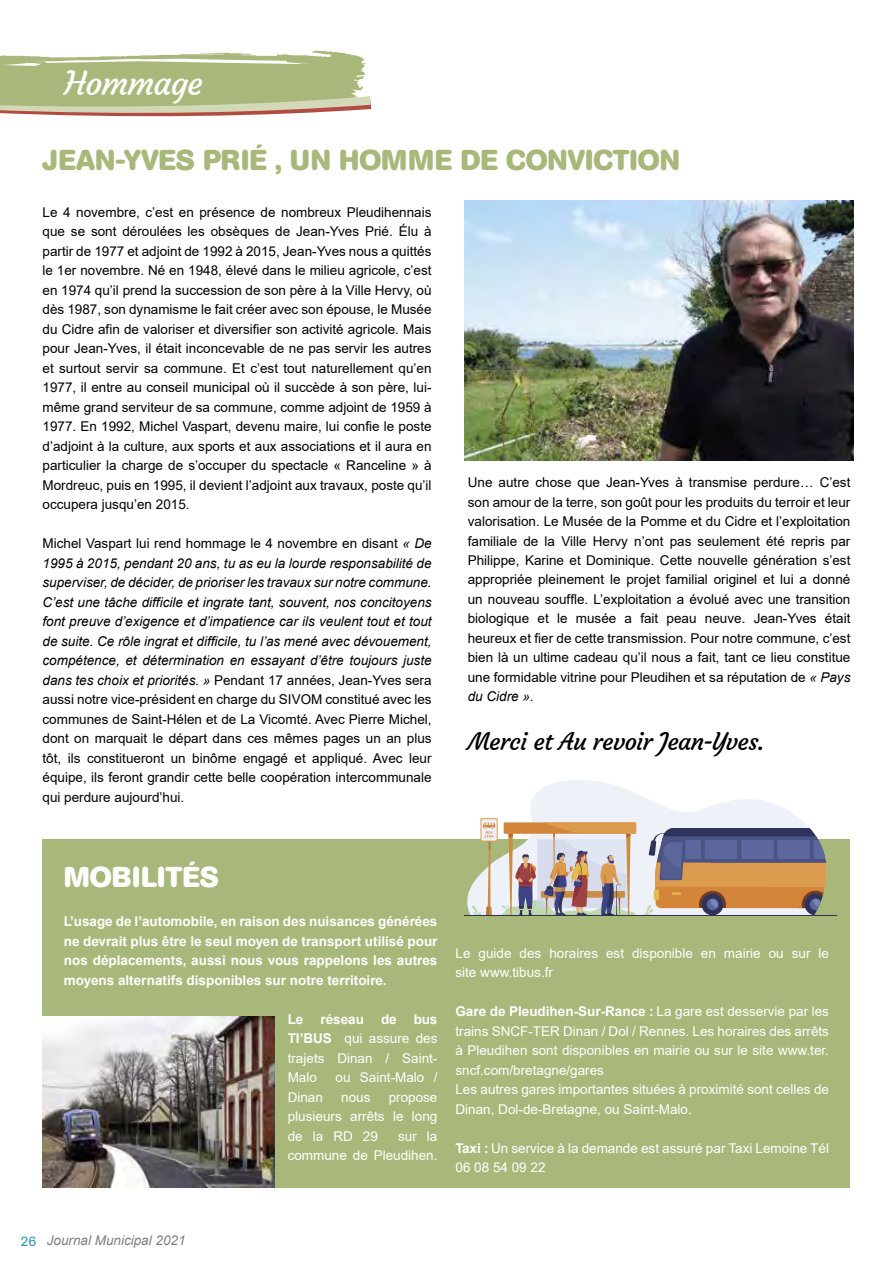
<style>
.page{position:relative;width:893px;height:1263px;background:#fff}
.page>*{position:absolute;margin:0;border:0;box-sizing:border-box;transform-origin:0 0}
.t1{font:33px "Courgette";letter-spacing:-.025em;color:#fff}
.t2{font:700 28.5px "AG Book Rounded";color:#a8b87a}
.t3{font:700 28.5px "AG Book Rounded";color:#fff}
.t4{font:24px "Courgette";letter-spacing:-.02em;color:#000}
.t5{font:13.5px/19.5px "Arial";color:#000;text-align:justify}
.t6{font:italic 13.5px/19.5px "Arial";color:#000;text-align:justify}
.t7{font:13.5px/19.5px "Arial";color:#fff}
.t8{font:700 13.5px/19.5px "Arial";color:#fff;text-align:justify}
.t9{font:italic 13.5px "Arial";color:#808080}
.s1{font-style:normal}
.s2{font-style:italic}
.s3{font-weight:700}
.s4{font-family:"AG Book Rounded";font-style:normal;color:#3896c0}
</style>
<div class="page">
<img style="left:465px;top:201px;width:389px;height:259px">
<svg style="left:0;top:50px;width:371px;height:67px;background:#bbc193"></svg>
<div style="left:43px;top:839px;width:807px;height:349px;background:#a8b87a"></div>
<svg style="left:530px;top:780px;width:273px;height:42px;fill:#eef1f8"></svg>
<svg style="left:480px;top:818px;width:18px;height:24px"></svg>
<div style="left:481px;top:819px;width:16px;height:21px;background:#eef1f8"></div>
<svg style="left:465px;top:822px;width:372px;height:94px;background:#b5a497"></svg>
<img style="left:43px;top:1017px;width:232px;height:171px">
<h1 class="t1" style="left:64px;top:63px;width:140px">Hommage</h1>
<h2 class="t2" style="left:43px;top:144px;width:639px">JEAN-YVES PRIÉ , UN HOMME DE CONVICTION</h2>
<p class="t5" style="left:43px;top:202px;width:391px">Le 4 novembre, c’est en présence de nombreux Pleudihennais que se sont déroulées les obsèques de Jean-Yves Prié. Élu à partir de 1977 et adjoint de 1992 à 2015, Jean-Yves nous a quittés le 1er novembre. Né en 1948, élevé dans le milieu agricole, c’est en 1974 qu’il prend la succession de son père à la Ville Hervy, où dès 1987, son dynamisme le fait créer avec son épouse, le Musée du Cidre afin de valoriser et diversifier son activité agricole. Mais pour Jean-Yves, il était inconcevable de ne pas servir les autres et surtout servir sa commune. Et c’est tout naturellement qu’en 1977, il entre au conseil municipal où il succède à son père, lui&shy;même grand serviteur de sa commune, comme adjoint de 1959 à 1977. En 1992, Michel Vaspart, devenu maire, lui confie le poste d’adjoint à la culture, aux sports et aux associations et il aura en particulier la charge de s’occuper du spectacle « Ranceline » à Mordreuc, puis en 1995, il devient l’adjoint aux travaux, poste qu’il occupera jusqu’en 2015.</p>
<p class="t6" style="left:43px;top:534px;width:391px"><span class="s1">Michel Vaspart lui rend hommage le 4 novembre en disant</span> « De 1995 à 2015, pendant 20 ans, tu as eu la lourde responsabilité de superviser, de décider, de prioriser les travaux sur notre commune.<br>C’est une tâche difficile et ingrate tant, souvent, nos concitoyens font preuve d’exigence et d’impatience car ils veulent tout et tout de suite. Ce rôle ingrat et difficile, tu l’as mené avec dévouement, compétence, et détermination en essayant d’être toujours juste dans tes choix et priorités. » <span class="s1">Pendant 17 années, Jean-Yves sera aussi notre vice-président en charge du SIVOM constitué avec les communes de Saint-Hélen et de La Vicomté. Avec Pierre Michel, dont on marquait le départ dans ces mêmes pages un an plus tôt, ils constitueront un binôme engagé et appliqué. Avec leur équipe, ils feront grandir cette belle coopération intercommunale qui perdure aujourd’hui.</span></p>
<p class="t5" style="left:468px;top:472px;width:384px">Une autre chose que Jean-Yves à transmise perdure… C’est son amour de la terre, son goût pour les produits du terroir et leur valorisation. Le Musée de la Pomme et du Cidre et l’exploitation familiale de la Ville Hervy n’ont pas seulement été repris par Philippe, Karine et Dominique. Cette nouvelle génération s’est appropriée pleinement le projet familial originel et lui a donné un nouveau souffle. L’exploitation a évolué avec une transition biologique et le musée a fait peau neuve. Jean-Yves était heureux et fier de cette transmission. Pour notre commune, c’est bien là un ultime cadeau qu’il nous a fait, tant ce lieu constitue une formidable vitrine pour Pleudihen et sa réputation de <span class="s2">« Pays du Cidre ».</span></p>
<h3 class="t4" style="left:468px;top:726px;width:298px">Merci et Au revoir Jean-Yves.</h3>
<h2 class="t3" style="left:64px;top:861px;width:157px">MOBILITÉS</h2>
<p class="t8" style="left:64px;top:912px;width:375px">L’usage de l’automobile, en raison des nuisances générées ne devrait plus être le seul moyen de transport utilisé pour nos déplacements, aussi nous vous rappelons les autres moyens alternatifs disponibles sur notre territoire.</p>
<p class="t8" style="left:288px;top:1010px;width:17px">Le</p>
<p class="t8" style="left:320px;top:1010px;width:45px">réseau</p>
<p class="t8" style="left:381px;top:1010px;width:17px">de</p>
<p class="t7" style="left:288px;top:1009px;width:151px;text-align:justify;text-indent:126px"><span class="s3">bus TI’BUS</span> qui assure des trajets Dinan / Saint-Malo</p>
<p class="t7" style="left:336px;top:1068px;width:103px">ou Saint-Malo /</p>
<p class="t7" style="left:288px;top:1087px;width:37px">Dinan</p>
<p class="t7" style="left:341px;top:1087px;width:31px">nous</p>
<p class="t7" style="left:288px;top:1087px;width:151px;text-align:justify;text-indent:101px">propose plusieurs arrêts le long de la RD 29</p>
<p class="t7" style="left:288px;top:1126px;width:151px;text-align:right">sur la<br>commune de Pleudihen.</p>
<p class="t7" style="left:455px;top:943px;width:375px">Le guide des horaires est disponible en mairie ou sur le site www.tibus.fr</p>
<p class="t7" style="left:455px;top:1001px;width:375px"><span class="s3">Gare de Pleudihen-Sur-Rance :</span> La gare est desservie par les trains SNCF-TER Dinan / Dol / Rennes. Les horaires des arrêts à Pleudihen sont disponibles en mairie ou sur le site www.ter. sncf.com/bretagne/gares<br>Les autres gares importantes situées à proximité sont celles de Dinan, Dol-de-Bretagne, ou Saint-Malo.</p>
<p class="t7" style="left:455px;top:1138px;width:375px"><span class="s3">Taxi :</span> Un service à la demande est assuré par Taxi Lemoine Tél<br>06 08 54 09 22</p>
<p class="t9" style="left:21px;top:1232px;width:166px"><span class="s4">26</span> Journal Municipal 2021</p>
</div>
